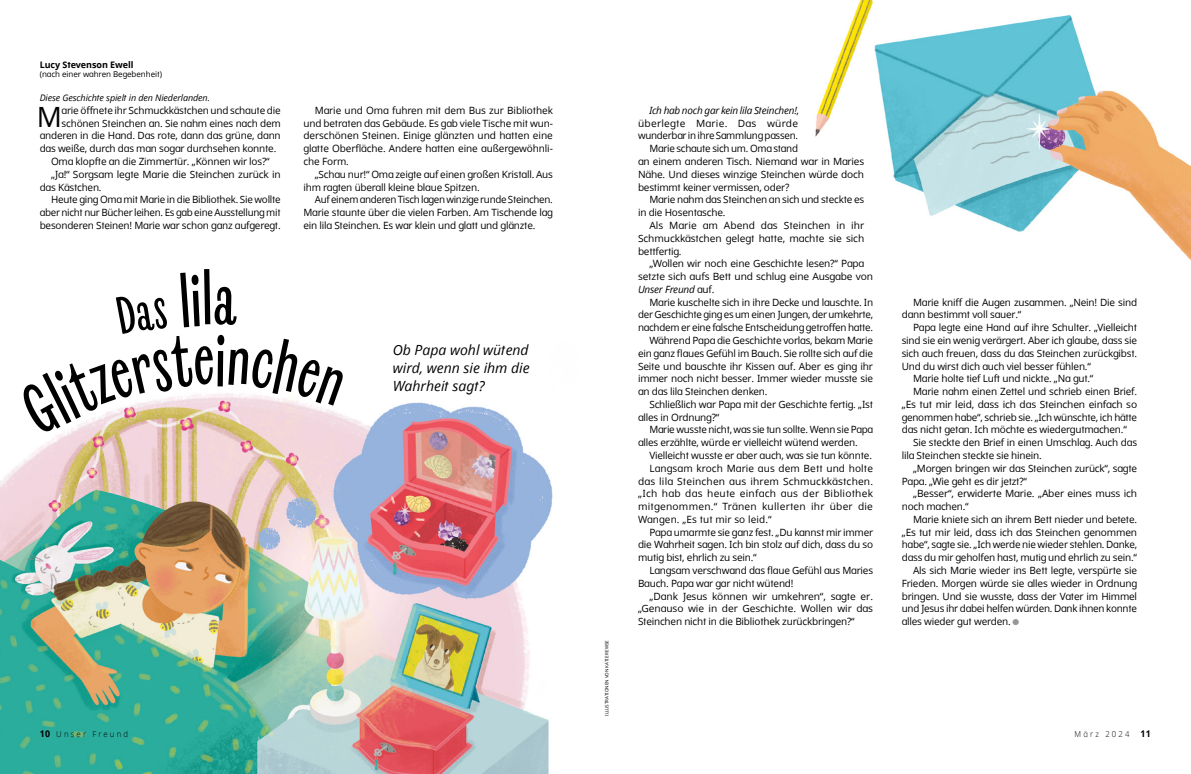
<style>
.page{position:relative;width:1191px;height:774px;background:#fff}
.page>*{position:absolute;margin:0;border:0;box-sizing:border-box;transform-origin:0 0}
.p1_first{font:27.9px "Dots Solidlds Lat";color:#000}
.t1{font:italic 14px/18px "Dots Solidlds Lat";color:#000;text-align:justify}
.p1{font:10px/12.8px "Dots Solidlds Lat";letter-spacing:-.02em;color:#000;text-align:justify}
.p1_first-2{font:10px "Dots Solidlds Lat";letter-spacing:-.02em;color:#000}
.p1_bio{font:italic 9px "Dots Solidlds Lat";letter-spacing:-.01em;color:#000}
.p1_author-name{font:700 9px "Dots Solidlds Lat";letter-spacing:-.005em;color:#000}
.t2{font:300 8.2px "Dots Solidlds Lat";letter-spacing:.28em;color:#000;scale:.95 1}
.p1_author-role{font:8px "Dots Solidlds Lat";letter-spacing:-.005em;color:#000}
.t3{font:4.5px "Dots Solidlds Lat";color:#000}
.s1{font-style:italic}
.s2{font-family:"Ding P Ilds Dpi";font-size:8.5px;color:#969798}
.s3{font-weight:700;font-size:9.2px}
</style>
<div class="page">
<img style="left:815px;top:0;width:376px;height:261px">
<img style="left:0;top:402px;width:553px;height:372px">
<svg style="left:17px;top:393px;width:328px;height:44px"></svg>
<p class="p1_author-name" style="left:40px;top:58px;width:95px">Lucy Stevenson Ewell</p>
<p class="p1_author-role" style="left:40px;top:68px;width:124px">(nach einer wahren Begebenheit)</p>
<p class="p1_bio" style="left:40px;top:91px;width:172px">Diese Geschichte spielt in den Niederlanden.</p>
<p class="p1_first" style="left:37px;top:96px;width:27px">M</p>
<p class="p1_first-2" style="left:62px;top:103px;width:221px">arie öffnete ihr Schmuckkästchen und schaute die</p>
<p class="p1_first-2" style="left:62px;top:116px;width:221px">schönen Steinchen an. Sie nahm eines nach dem</p>
<p class="p1_first-2" style="left:40px;top:129px;width:242px">anderen in die Hand. Das rote, dann das grüne, dann</p>
<p class="p1_first-2" style="left:40px;top:141px;width:238px">das weiße, durch das man sogar durchsehen konnte.</p>
<p class="p1" style="left:51px;top:155px;width:220px">Oma klopfte an die Zimmertür. „Können wir los?“</p>
<p class="p1" style="left:40px;top:168px;width:242px;text-indent:11px">„Ja!“ Sorgsam legte Marie die Steinchen zurück in das Kästchen.</p>
<p class="p1" style="left:40px;top:193px;width:243px;text-indent:11px">Heute ging Oma mit Marie in die Bibliothek. Sie wollte aber nicht nur Bücher leihen. Es gab eine Ausstellung mit besonderen Steinen! Marie war schon ganz aufgeregt.</p>
<p class="p1" style="left:303px;top:104px;width:251px;text-indent:11px">Marie und Oma fuhren mit dem Bus zur Bibliothek und betraten das Gebäude. Es gab viele Tische mit wun&shy;derschönen Steinen. Einige glänzten und hatten eine glatte Oberfläche. Andere hatten eine außergewöhnli&shy;che Form.</p>
<p class="p1" style="left:303px;top:168px;width:251px;text-indent:11px">„Schau nur!“ Oma zeigte auf einen großen Kristall. Aus ihm ragten überall kleine blaue Spitzen.</p>
<p class="p1" style="left:303px;top:193px;width:251px;text-indent:11px">Auf einem anderen Tisch lagen winzige runde Steinchen.<br>Marie staunte über die vielen Farben. Am Tischende lag ein lila Steinchen. Es war klein und glatt und glänzte.</p>
<p class="t1" style="left:393px;top:341px;width:138px">Ob Papa wohl wütend wird, wenn sie ihm die Wahrheit sagt?</p>
<p class="t3" style="left:603px;top:716px;width:77px;rotate:-90deg">ILLUSTRATIONEN VON KATIE REWSE</p>
<p class="p1" style="left:638px;top:104px;width:162px;text-indent:11px"><span class="s1">Ich hab noch gar kein lila Steinchen!</span>, überlegte Marie. Das würde wunderbar in ihre Sammlung passen.</p>
<p class="p1" style="left:638px;top:142px;width:228px;text-align:left;text-indent:11px">Marie schaute sich um. Oma stand<br>an einem anderen Tisch. Niemand war in Maries Nähe. Und dieses winzige Steinchen würde doch bestimmt keiner vermissen, oder?</p>
<p class="p1" style="left:638px;top:193px;width:228px;text-indent:11px">Marie nahm das Steinchen an sich und steckte es in die Hosentasche.</p>
<p class="p1" style="left:638px;top:219px;width:228px;text-indent:11px">Als Marie am Abend das Steinchen in ihr Schmuckkästchen gelegt hatte, machte sie sich bettfertig.</p>
<p class="p1" style="left:638px;top:257px;width:236px;text-align:left;text-indent:11px">„Wollen wir noch eine Geschichte lesen?“ Papa setzte sich aufs Bett und schlug eine Ausgabe von<br><span class="s1">Unser Freund</span> auf.</p>
<p class="p1" style="left:638px;top:296px;width:237px;text-indent:11px">Marie kuschelte sich in ihre Decke und lauschte. In der Geschichte ging es um einen Jungen, der umkehrte, nachdem er eine falsche Entscheidung getroffen hatte.</p>
<p class="p1" style="left:638px;top:334px;width:237px;text-indent:11px">Während Papa die Geschichte vorlas, bekam Marie ein ganz flaues Gefühl im Bauch. Sie rollte sich auf die Seite und bauschte ihr Kissen auf. Aber es ging ihr immer noch nicht besser. Immer wieder musste sie an das lila Steinchen denken.</p>
<p class="p1" style="left:638px;top:398px;width:236px;text-indent:11px">Schließlich war Papa mit der Geschichte fertig. „Ist alles in Ordnung?“</p>
<p class="p1" style="left:638px;top:423px;width:236px;text-indent:11px">Marie wusste nicht, was sie tun sollte. Wenn sie Papa alles erzählte, würde er vielleicht wütend werden.</p>
<p class="p1" style="left:649px;top:449px;width:224px">Vielleicht wusste er aber auch, was sie tun könnte.</p>
<p class="p1" style="left:638px;top:462px;width:237px;text-indent:11px">Langsam kroch Marie aus dem Bett und holte das lila Steinchen aus ihrem Schmuckkästchen. „Ich hab das heute einfach aus der Bibliothek mitgenommen.“ Tränen kullerten ihr über die Wangen. „Es tut mir so leid.“</p>
<p class="p1" style="left:638px;top:526px;width:237px;text-indent:11px">Papa umarmte sie ganz fest. „Du kannst mir immer die Wahrheit sagen. Ich bin stolz auf dich, dass du so mutig bist, ehrlich zu sein.“</p>
<p class="p1" style="left:638px;top:564px;width:236px;text-indent:11px">Langsam verschwand das flaue Gefühl aus Maries<br>Bauch. Papa war gar nicht wütend!</p>
<p class="p1" style="left:638px;top:590px;width:237px;text-indent:11px">„Dank Jesus können wir umkehren“, sagte er. „Genauso wie in der Geschichte. Wollen wir das Steinchen nicht in die Bibliothek zurückbringen?“</p>
<p class="p1" style="left:901px;top:296px;width:237px;text-indent:11px">Marie kniff die Augen zusammen. „Nein! Die sind dann bestimmt voll sauer.“</p>
<p class="p1" style="left:901px;top:321px;width:237px;text-indent:11px">Papa legte eine Hand auf ihre Schulter. „Vielleicht sind sie ein wenig verärgert. Aber ich glaube, dass sie sich auch freuen, dass du das Steinchen zurückgibst.<br>Und du wirst dich auch viel besser fühlen.“</p>
<p class="p1" style="left:913px;top:372px;width:182px">Marie holte tief Luft und nickte. „Na gut.“</p>
<p class="p1" style="left:901px;top:385px;width:237px;text-indent:11px">Marie nahm einen Zettel und schrieb einen Brief. „Es tut mir leid, dass ich das Steinchen einfach so genommen habe“, schrieb sie. „Ich wünschte, ich hätte das nicht getan. Ich möchte es wiedergutmachen.“</p>
<p class="p1" style="left:901px;top:436px;width:237px;text-indent:11px">Sie steckte den Brief in einen Umschlag. Auch das lila Steinchen steckte sie hinein.</p>
<p class="p1" style="left:901px;top:462px;width:237px;text-indent:11px">„Morgen bringen wir das Steinchen zurück“, sagte<br>Papa. „Wie geht es dir jetzt?“</p>
<p class="p1" style="left:901px;top:487px;width:237px;text-indent:11px">„Besser“, erwiderte Marie. „Aber eines muss ich noch machen.“</p>
<p class="p1" style="left:901px;top:513px;width:237px;text-indent:11px">Marie kniete sich an ihrem Bett nieder und betete. „Es tut mir leid, dass ich das Steinchen genommen habe“, sagte sie. „Ich werde nie wieder stehlen. Danke, dass du mir geholfen hast, mutig und ehrlich zu sein.“</p>
<p class="p1" style="left:901px;top:564px;width:237px;text-indent:11px">Als sich Marie wieder ins Bett legte, verspürte sie Frieden. Morgen würde sie alles wieder in Ordnung bringen. Und sie wusste, dass der Vater im Himmel und Jesus ihr dabei helfen würden. Dank ihnen konnte alles wieder gut werden. <span class="s2">●</span></p>
<p class="t2" style="left:40px;top:728px;width:94px"><span class="s3">10</span> Unser Freund</p>
<p class="t2" style="left:1074px;top:728px;width:82px">März 2024 <span class="s3">11</span></p>
</div>
